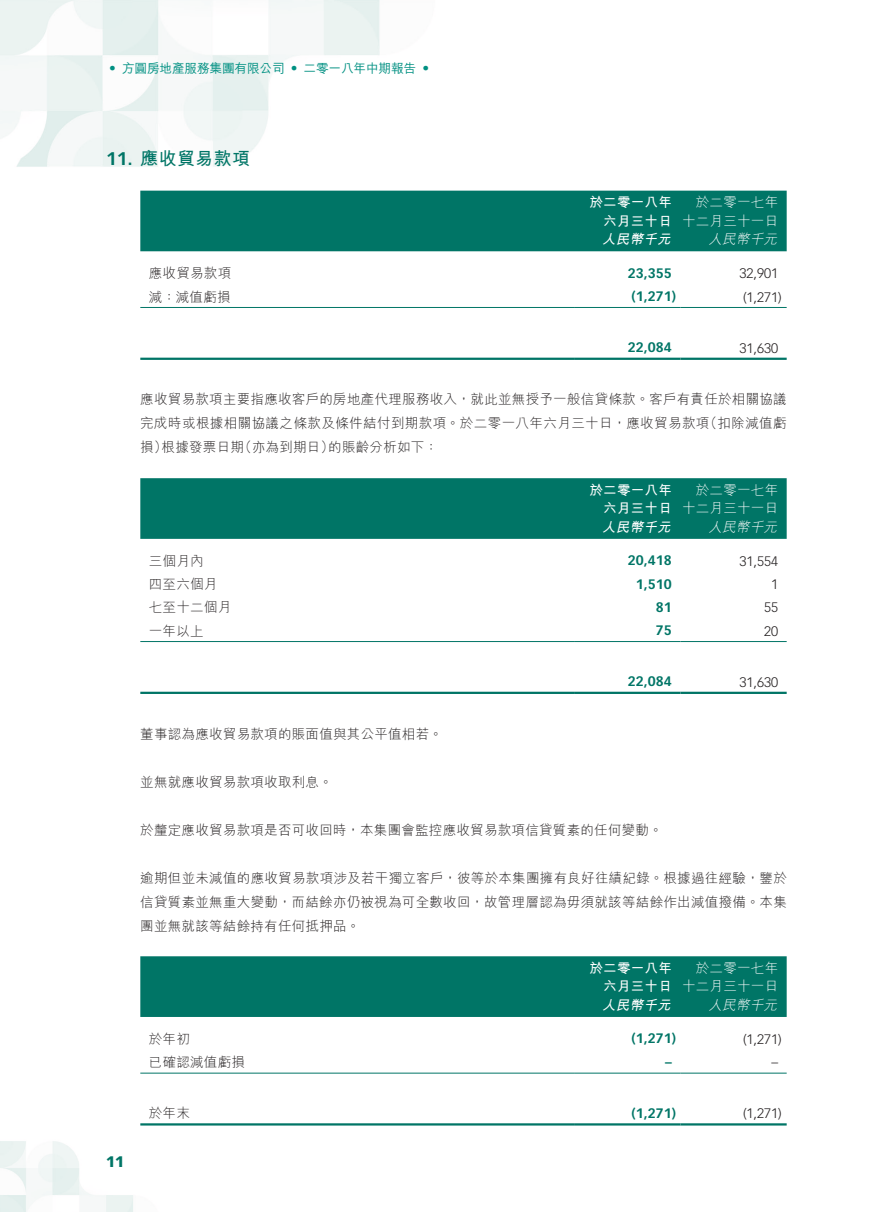
<style>
.page{position:relative;width:893px;height:1212px;background:#fff}
.page>*{position:absolute;margin:0;border:0;box-sizing:border-box;transform-origin:0 0}
.t1{font:700 18px "M Hei HK";letter-spacing:.02em;color:#007566}
.t2{font:900 15px "Vectora LT Std";color:#007566}
.t3{font:300 13.5px/24px "M Hei HK";letter-spacing:.02em;color:#231f20;text-align:justify}
.t4{font:700 13.5px "Vectora LT Std";color:#007566}
.t5{font:300 13.5px "Vectora LT Std";color:#231f20}
.t6{font:300 13.5px/18.3px "M Hei HK";letter-spacing:.02em;color:#fff;text-align:right}
.t7{font:700 13.5px/18.3px "M Hei HK";letter-spacing:.02em;color:#fff;text-align:right}
.t8{font:italic 700 13.5px "M Hei HK";color:#fff}
.t9{font:italic 300 13.5px "M Hei HK";color:#fff}
.t10{font:500 12.75px "M Hei HK";letter-spacing:-.02em;color:#009082}
.s1{font-family:"Vectora LT Std"}
</style>
<div class="page">
<img style="left:0;top:0;width:787px;height:191px">
<img style="left:0;top:1141px;width:133px;height:71px">
<div style="left:140px;top:191px;width:647px;height:60px;background:#007566"></div>
<hr style="left:140px;top:307px;width:434px;height:1px;background:#007566">
<hr style="left:574px;top:307px;width:106px;height:1px;background:#007566">
<hr style="left:680px;top:307px;width:107px;height:1px;background:#007566">
<hr style="left:140px;top:358px;width:434px;height:2px;background:#007566">
<hr style="left:574px;top:358px;width:106px;height:2px;background:#007566">
<hr style="left:680px;top:358px;width:107px;height:2px;background:#007566">
<div style="left:140px;top:478px;width:647px;height:61px;background:#007566"></div>
<hr style="left:140px;top:641px;width:434px;height:1px;background:#007566">
<hr style="left:574px;top:641px;width:106px;height:1px;background:#007566">
<hr style="left:680px;top:641px;width:107px;height:1px;background:#007566">
<hr style="left:140px;top:692px;width:434px;height:2px;background:#007566">
<hr style="left:574px;top:692px;width:106px;height:2px;background:#007566">
<hr style="left:680px;top:692px;width:107px;height:2px;background:#007566">
<div style="left:140px;top:956px;width:647px;height:61px;background:#007566"></div>
<hr style="left:140px;top:1073px;width:434px;height:1px;background:#007566">
<hr style="left:574px;top:1073px;width:106px;height:1px;background:#007566">
<hr style="left:680px;top:1073px;width:107px;height:1px;background:#007566">
<hr style="left:140px;top:1123px;width:434px;height:2px;background:#007566">
<hr style="left:574px;top:1123px;width:106px;height:2px;background:#007566">
<hr style="left:680px;top:1123px;width:107px;height:2px;background:#007566">
<p class="t10" style="left:106px;top:59px;width:327px">• 方圓房地產服務集團有限公司 • 二零一八年中期報告 •</p>
<h1 class="t1" style="left:106px;top:145px;width:145px"><span class="s1">11.</span> 應收貿易款項</h1>
<p class="t7" style="left:589px;top:192px;width:84px">於二零一八年六月三十日</p>
<p class="t6" style="left:682px;top:193px;width:98px">於二零一七年十二月三十一日</p>
<p class="t8" style="left:602px;top:229px;width:74px">人民幣千元</p>
<p class="t9" style="left:708px;top:232px;width:73px">人民幣千元</p>
<p class="t2" style="left:106px;top:1152px;width:19px">11</p>
<p class="t3" style="left:149px;top:261px;width:84px">應收貿易款項</p>
<p class="t4" style="left:628px;top:265px;width:45px">23,355</p>
<p class="t5" style="left:739px;top:266px;width:40px">32,901</p>
<p class="t3" style="left:149px;top:284px;width:83px">減：減值虧損</p>
<p class="t4" style="left:632px;top:288px;width:46px">(1,271)</p>
<p class="t5" style="left:743px;top:289px;width:40px">(1,271)</p>
<p class="t4" style="left:628px;top:339px;width:45px">22,084</p>
<p class="t5" style="left:740px;top:340px;width:40px">31,630</p>
<p class="t3" style="left:140px;top:387px;width:648px">應收貿易款項主要指應收客戶的房地產代理服務收入，就此並無授予一般信貸條款。客戶有責任於相關協議完成時或根據相關協議之條款及條件結付到期款項。於二零一八年六月三十日，應收貿易款項（扣除減值虧損）根據發票日期（亦為到期日）的賬齡分析如下：</p>
<p class="t7" style="left:589px;top:480px;width:84px">於二零一八年六月三十日</p>
<p class="t6" style="left:682px;top:480px;width:98px">於二零一七年十二月三十一日</p>
<p class="t8" style="left:602px;top:517px;width:74px">人民幣千元</p>
<p class="t9" style="left:708px;top:520px;width:73px">人民幣千元</p>
<p class="t3" style="left:149px;top:549px;width:56px">三個月內</p>
<p class="t4" style="left:628px;top:552px;width:45px">20,418</p>
<p class="t5" style="left:739px;top:553px;width:40px">31,554</p>
<p class="t3" style="left:149px;top:572px;width:70px">四至六個月</p>
<p class="t4" style="left:636px;top:576px;width:37px">1,510</p>
<p class="t5" style="left:771px;top:576px;width:9px">1</p>
<p class="t3" style="left:149px;top:595px;width:84px">七至十二個月</p>
<p class="t4" style="left:656px;top:599px;width:17px">81</p>
<p class="t5" style="left:764px;top:600px;width:16px">55</p>
<p class="t3" style="left:149px;top:618px;width:56px">一年以上</p>
<p class="t4" style="left:656px;top:622px;width:17px">75</p>
<p class="t5" style="left:764px;top:623px;width:16px">20</p>
<p class="t4" style="left:628px;top:673px;width:45px">22,084</p>
<p class="t5" style="left:740px;top:674px;width:40px">31,630</p>
<p class="t3" style="left:140px;top:721px;width:304px">董事認為應收貿易款項的賬面值與其公平值相若。</p>
<p class="t3" style="left:140px;top:769px;width:194px">並無就應收貿易款項收取利息。</p>
<p class="t3" style="left:140px;top:817px;width:524px">於釐定應收貿易款項是否可收回時，本集團會監控應收貿易款項信貸質素的任何變動。</p>
<p class="t3" style="left:140px;top:865px;width:648px">逾期但並未減值的應收貿易款項涉及若干獨立客戶，彼等於本集團擁有良好往績紀錄。根據過往經驗，鑒於信貸質素並無重大變動，而結餘亦仍被視為可全數收回，故管理層認為毋須就該等結餘作出減值撥備。本集團並無就該等結餘持有任何抵押品。</p>
<p class="t7" style="left:589px;top:958px;width:84px">於二零一八年六月三十日</p>
<p class="t6" style="left:682px;top:959px;width:98px">於二零一七年十二月三十一日</p>
<p class="t8" style="left:602px;top:995px;width:74px">人民幣千元</p>
<p class="t9" style="left:708px;top:998px;width:73px">人民幣千元</p>
<p class="t3" style="left:149px;top:1027px;width:43px">於年初</p>
<p class="t4" style="left:632px;top:1030px;width:46px">(1,271)</p>
<p class="t5" style="left:743px;top:1031px;width:40px">(1,271)</p>
<p class="t3" style="left:149px;top:1050px;width:98px">已確認減值虧損</p>
<p class="t4" style="left:665px;top:1054px;width:8px">–</p>
<p class="t5" style="left:771px;top:1055px;width:8px">–</p>
<p class="t3" style="left:149px;top:1101px;width:43px">於年末</p>
<p class="t4" style="left:632px;top:1105px;width:46px">(1,271)</p>
<p class="t5" style="left:743px;top:1106px;width:40px">(1,271)</p>
</div>
